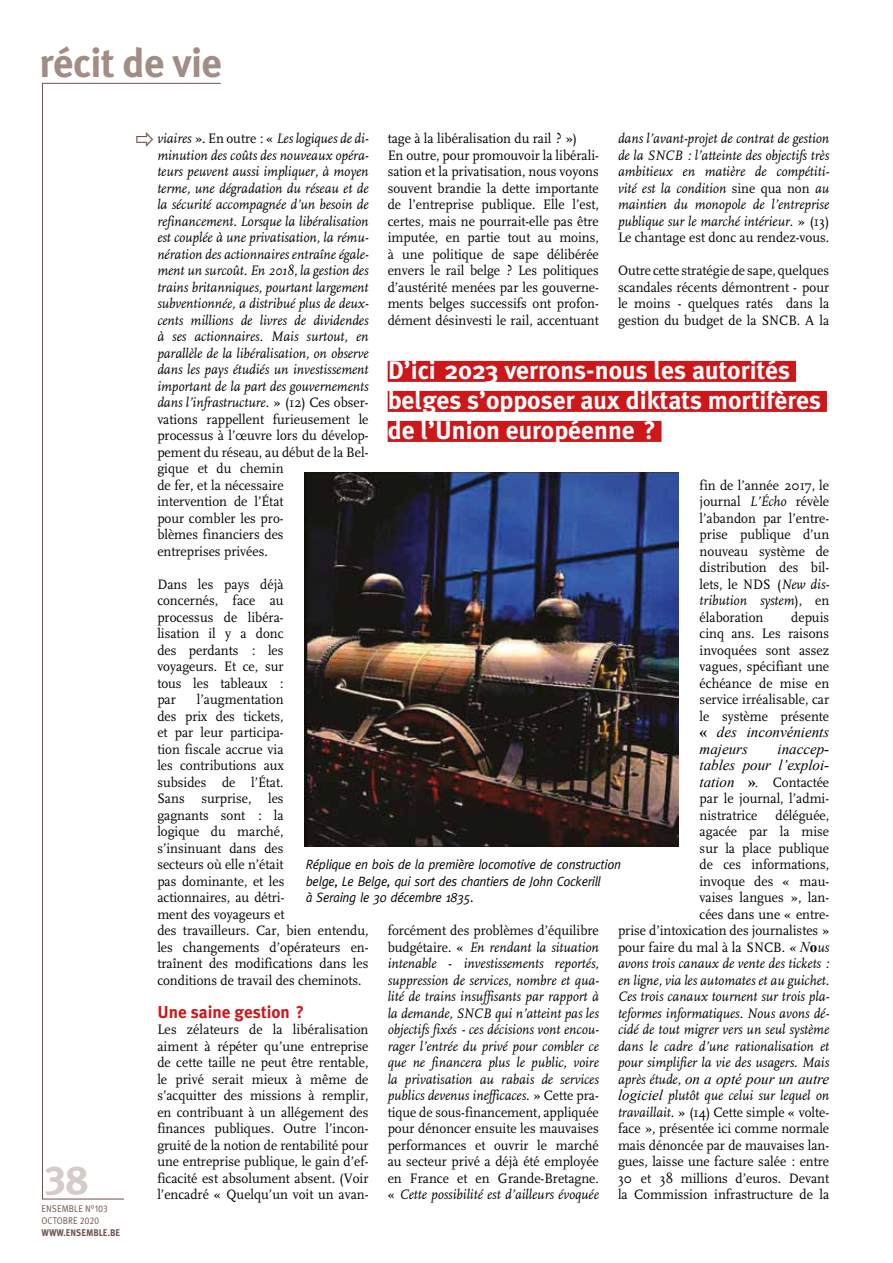
<style>
.page{position:relative;width:893px;height:1263px;background:#fff}
.page>*{position:absolute;margin:0;border:0;box-sizing:border-box;transform-origin:0 0}
.t1{font:700 40.5px "Meta Plus";letter-spacing:-.015em;color:#a28d86}
.t2{font:40.5px "Meta Plus Bold Caps";color:#d5cbc9}
.t3{font:700 25.5px/30px "Meta Plus";color:#fff}
.t4{font:700 17.25px "Meta Plus";color:#cd171a}
.t5{font:italic 15px/16.5px "Times New Roman";color:#000}
.t6{font:italic 14.25px/16.5px "FF Scala";color:#000;text-align:justify;scale:.95 1}
.t7{font:14.25px/16.5px "FF Scala";color:#000;text-align:justify;scale:.95 1}
.t8{font:italic 13.5px/16.5px "Meta";letter-spacing:-.02em;color:#000;scale:.95 1}
.t9{font:9.75px/12px "Meta Pro";letter-spacing:.01em;color:#6f524b;scale:.9 1}
.t10{font:700 9.75px "Meta Plus";color:#6f524b;scale:.9 1}
.s1{font-style:normal}
.s2{font-style:italic}
.s3{font-weight:700;font-style:normal}
.s4{font-family:"Times New Roman";font-style:italic;font-size:15px}
.s5{font-family:"Times New Roman";font-weight:700;font-size:15px}
.s6{font-family:"Times New Roman";font-size:15px}
.s7{font-family:"Times New Roman";font-weight:700;font-style:normal;font-size:15px}
.s8{font-family:"FF Scala";font-size:14.25px}
</style>
<div class="page">
<svg style="left:42px;top:83px;width:179px;height:1116px"></svg>
<img style="left:305px;top:473px;width:373px;height:373px">
<div style="left:388px;top:361px;width:408px;height:21px;background:#cd171a"></div>
<div style="left:388px;top:391px;width:439px;height:21px;background:#cd171a"></div>
<div style="left:388px;top:421px;width:274px;height:21px;background:#cd171a"></div>
<svg style="left:137px;top:132px;width:16px;height:15px"></svg>
<h1 class="t1" style="left:40px;top:39px;width:184px">récit de vie</h1>
<h1 class="t2" style="left:45px;top:1156px;width:45px">38</h1>
<p class="t9" style="left:42px;top:1203px;width:75px">ENSEMBLE N°103<br>OCTOBRE 2020</p>
<p class="t10" style="left:41px;top:1227px;width:89px">www.ensemble.be</p>
<p class="t6" style="left:157px;top:131px;width:224px;text-align:left">viaires <span class="s1">». En outre : «</span> Les logiques de di&shy;minution des coûts des nouveaux opéra&shy;teurs peuvent aussi impliquer, à moyen terme, une dégradation du réseau et de la sécurité accompagnée d’un besoin de refinancement. Lorsque la libéralisation est couplée à une privatisation, la rému&shy;nération des actionnaires entraîne égale&shy;ment un surcoût. En 2018, la gestion des trains britanniques, pourtant largement subventionnée, a distribué plus de deux&shy;cents millions de livres de dividendes à ses actionnaires. Mais surtout, en parallèle de la libéralisation, on observe dans les pays étudiés un investissement important de la part des gouvernements dans l’infrastructure<span class="s1">. » (12) Ces obser&shy;vations rappellent furieusement le processus à l’œuvre lors du dévelop&shy;pement du réseau, au début de la Bel&shy;gique et du chemin<br>de fer, et la nécessaire<br>intervention de l’État<br>pour combler les pro-<br>blèmes financiers des<br>entreprises privées.</span></p>
<p class="t7" style="left:157px;top:576px;width:134px">Dans les pays déjà concernés, face au processus de libéra&shy;lisation il y a donc des perdants : les voyageurs. Et ce, sur tous les tableaux : par</p>
<p class="t7" style="left:388px;top:130px;width:224px;text-align:left">tage à la libéralisation du rail ? »)<br>En outre, pour promouvoir la libérali&shy;sation et la privatisation, nous voyons souvent brandie la dette importante de l’entreprise publique. Elle l’est, certes, mais ne pourrait-elle pas être imputée, en partie tout au moins, à une politique de sape délibérée envers le rail belge ? Les politiques d’austérité menées par les gouverne&shy;ments belges successifs ont profon&shy;dément désinvesti le rail, accentuant</p>
<p class="t6" style="left:618px;top:131px;width:224px">dans l’avant-projet de contrat de gestion de la SNCB : l’atteinte des objectifs très ambitieux en matière de compétiti&shy;vité est la condition <span class="s1">sine qua non</span> au maintien du monopole de l’entreprise publique sur le marché intérieur<span class="s1">. » (13)<br>Le chantage est donc au rendez-vous.</span></p>
<p class="t7" style="left:618px;top:262px;width:224px">Outre cette stratégie de sape, quelques scandales récents démontrent - pour le moins - quelques ratés dans la gestion du budget de la SNCB. A la</p>
<h2 class="t3" style="left:388px;top:355px;width:435px">D’ici 2023 verrons-nous les autorités belges s’opposer aux diktats mortifères de l’Union européenne ?</h2>
<p class="t7" style="left:700px;top:477px;width:138px">fin de l’année 2017, le journal <span class="s2">L’Écho</span> révèle l’abandon par l’entre&shy;prise publique d’un nouveau système de distribution des bil&shy;lets, le NDS (<span class="s2">New dis&shy;tribution system</span>), en élaboration</p>
<p class="t7" style="left:700px;top:609px;width:138px;text-indent:92px">depuis cinq ans. Les raisons invoquées sont assez vagues, spécifiant une échéance de mise en service irréalisable, car le système présente</p>
<p class="t5" style="left:700px;top:723px;width:131px"><span class="s3">«</span> des inconvénients majeurs</p>
<p class="t7" style="left:157px;top:691px;width:224px;text-align:left;text-indent:40px">l’augmentation<br>des prix des tickets,<br>et par leur participa-<br>tion fiscale accrue via<br>les contributions aux<br>subsides de l’État.<br>Sans surprise, les<br>gagnants sont : la<br>logique du marché,<br>s’insinuant dans des<br>secteurs où elle n’était<br>pas dominante, et les<br>actionnaires, au détri-<br>ment des voyageurs et<br>des travailleurs. Car, bien entendu, les changements d’opérateurs en&shy;traînent des modifications dans les conditions de travail des cheminots.</p>
<p class="t4" style="left:157px;top:1002px;width:148px">Une saine gestion ?</p>
<p class="t7" style="left:157px;top:1021px;width:224px">Les zélateurs de la libéralisation aiment à répéter qu’une entreprise de cette taille ne peut être rentable, le privé serait mieux à même de s’acquitter des missions à remplir, en contribuant à un allégement des finances publiques. Outre l’incon&shy;gruité de la notion de rentabilité pour une entreprise publique, le gain d’ef&shy;ficacité est absolument absent. (Voir l’encadré « Quelqu’un voit un avan-</p>
<p class="t5" style="left:700px;top:740px;width:131px;text-align:right">inaccep-<br>tables pour l’exploi-</p>
<p class="t7" style="left:700px;top:774px;width:138px"><span class="s4">tation</span> <span class="s5">»</span><span class="s4">.</span> Contactée par le journal, l’admi&shy;nistratrice</p>
<p class="t6" style="left:618px;top:807px;width:224px;text-align:right"><span class="s1">déléguée,<br>agacée par la mise<br>sur la place publique<br>de ces informations,<br>invoque des « mau-<br>vaises langues », lan-<br>cées dans une « entre-<br>prise d’intoxication des journalistes » pour faire du mal à la SNCB.</span> « <span class="s6">N</span><span class="s7">o</span>us avons trois canaux de vente des tickets : en ligne, via les automates et au guichet.<br>Ces trois canaux tournent sur trois pla&shy;teformes informatiques. Nous avons dé&shy;cidé de tout migrer vers un seul système dans le cadre d’une rationalisation et pour simplifier la vie des usagers. Mais</p>
<p class="t5" style="left:618px;top:1070px;width:213px"><span class="s8">après étude,</span> on a opté pour un autre</p>
<p class="t7" style="left:618px;top:1087px;width:224px"><span class="s4">logiciel</span> <span class="s2">plutôt que celui sur lequel on travaillait.</span> » (14) Cette simple « volte&shy;face », présentée ici comme normale mais dénoncée par de mauvaises lan&shy;gues, laisse une facture salée : entre 30 et 38 millions d’euros. Devant la Commission infrastructure de la</p>
<p class="t8" style="left:306px;top:856px;width:333px">Réplique en bois de la première locomotive de construction belge, Le Belge, qui sort des chantiers de John Cockerill<br>à Seraing le 30 décembre 1835.</p>
<p class="t6" style="left:388px;top:923px;width:224px"><span class="s1">forcément des problèmes d’équilibre budgétaire. «</span> En rendant la situation intenable - investissements reportés, suppression de services, nombre et qua&shy;lité de trains insuffisants par rapport à la demande, SNCB qui n’atteint pas les objectifs fixés - ces décisions vont encou&shy;rager l’entrée du privé pour combler ce que ne financera plus le public, voire la privatisation au rabais de services publics devenus inefficaces. <span class="s1">» Cette pra&shy;tique de sous-financement, appliquée pour dénoncer ensuite les mauvaises performances et ouvrir le marché au secteur privé a déjà été employée en France et en Grande-Bretagne. «</span> Cette possibilité est d’ailleurs évoquée</p>
</div>
